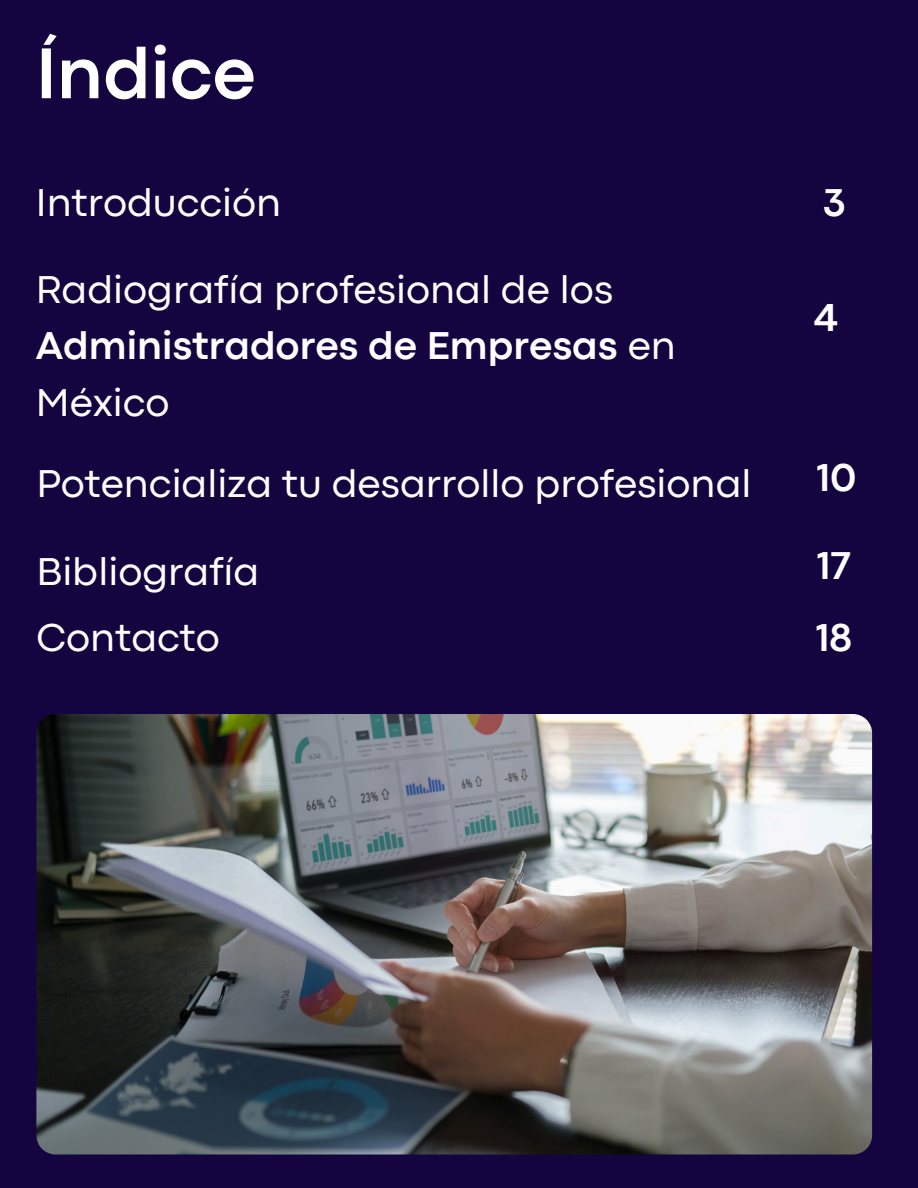
<style>
.page{position:relative;width:918px;height:1188px;background:#140540}
.page>*{position:absolute;margin:0;border:0;box-sizing:border-box;transform-origin:0 0}
.t1{font:700 75px "Codec Pro";color:#fff}
.t2{font:40.5px/56.2px "Codec Pro";color:#fff}
.t3{font:700 40.5px "Codec Pro";color:#fff}
.s1{font-weight:700}
</style>
<div class="page">
<img style="left:36px;top:714px;width:836px;height:440px">
<h1 class="t1" style="left:36px;top:47px;width:221px">Índice</h1>
<p class="t2" style="left:36px;top:177px;width:247px">Introducción</p>
<p class="t2" style="left:36px;top:265px;width:642px">Radiografía profesional de los<br><span class="s1">Administradores de Empresas</span> en<br>México</p>
<p class="t2" style="left:36px;top:459px;width:717px">Potencializa tu desarrollo profesional</p>
<p class="t2" style="left:36px;top:546px;width:224px">Bibliografía</p>
<p class="t2" style="left:36px;top:613px;width:185px">Contacto</p>
<p class="t3" style="left:823px;top:188px;width:24px">3</p>
<p class="t3" style="left:814px;top:304px;width:25px">4</p>
<p class="t3" style="left:817px;top:463px;width:41px">10</p>
<p class="t3" style="left:817px;top:551px;width:36px">17</p>
<p class="t3" style="left:816px;top:623px;width:38px">18</p>
</div>
